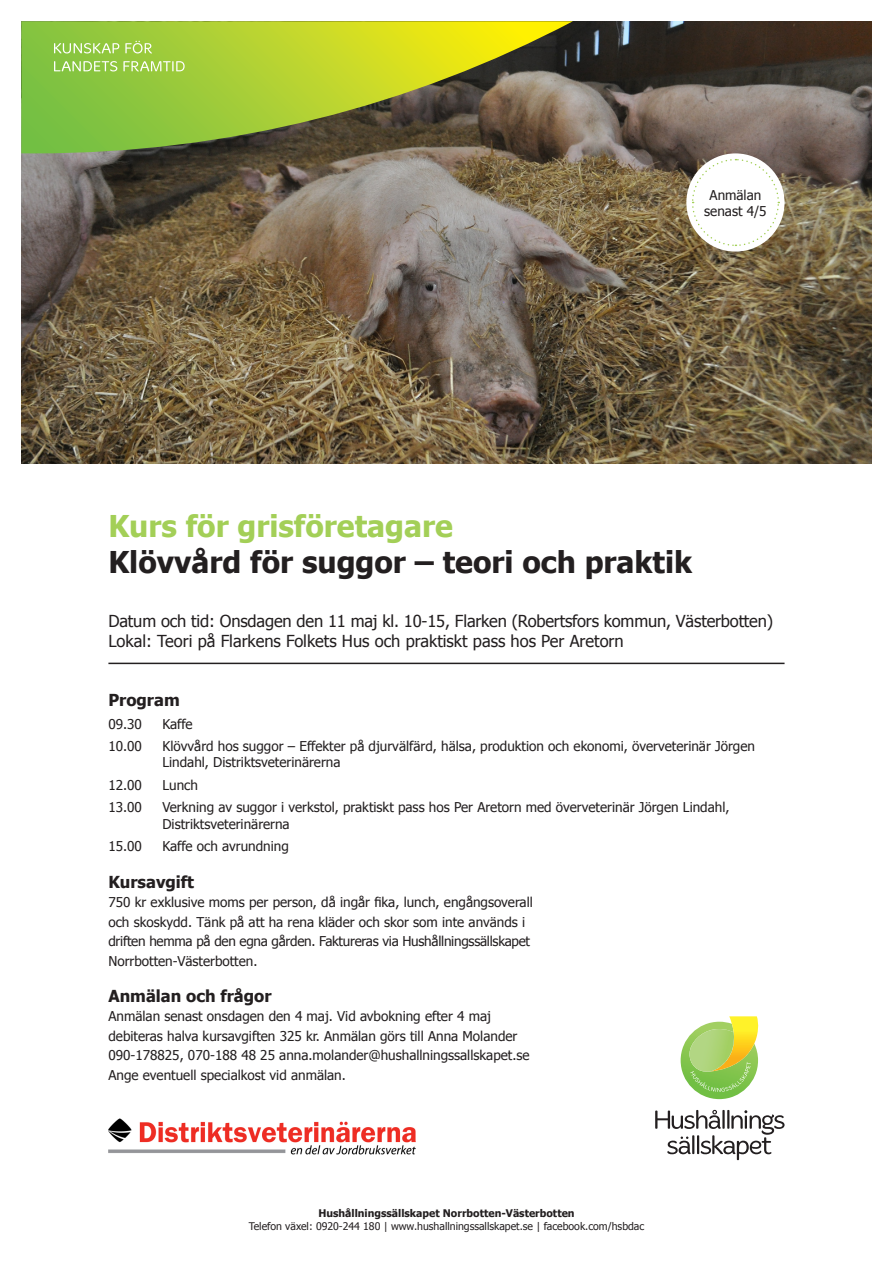
<style>
.page{position:relative;width:893px;height:1263px;background:#fff}
.page>*{position:absolute;margin:0;border:0;box-sizing:border-box;transform-origin:0 0}
.t1{font:700 30px "Tahoma";color:#231f20}
.t2{font:700 30px "Tahoma";color:#a3cf57}
.t3{font:16.5px "Tahoma";letter-spacing:-.01em;color:#231f20}
.t4{font:700 16.5px "Tahoma";color:#231f20}
.t5{font:13.5px/19.5px "Tahoma";color:#231f20}
.t6{font:10.5px "Tahoma";color:#231f20}
.t7{font:700 10.5px "Tahoma";color:#231f20}
</style>
<div class="page">
<img style="left:21px;top:21px;width:851px;height:442px">
<svg style="left:655px;top:1110px;width:129px;height:50px"></svg>
<svg style="left:681px;top:1016px;width:78px;height:83px"></svg>
<hr style="left:108px;top:663px;width:676px;height:1px;background:#231f20">
<svg style="left:21px;top:21px;width:552px;height:132px;background:#8fa435"></svg>
<svg style="left:54px;top:43px;width:65px;height:10px"></svg>
<svg style="left:125px;top:41px;width:27px;height:12px"></svg>
<svg style="left:54px;top:61px;width:63px;height:10px"></svg>
<svg style="left:123px;top:61px;width:62px;height:10px"></svg>
<div style="left:686px;top:153px;width:98px;height:99px;background:#fff;border-radius:50%"></div>
<svg style="left:691px;top:158px;width:89px;height:89px"></svg>
<img style="left:108px;top:1118px;width:308px;height:37px">
<p class="t5" style="left:704px;top:186px;width:64px;line-height:16.2px;text-align:center">Anmälan senast 4/5</p>
<p class="t2" style="left:108px;top:505px;width:346px">Kurs för grisföretagare</p>
<p class="t1" style="left:108px;top:541px;width:585px">Klövvård för suggor – teori och praktik</p>
<p class="t3" style="left:108px;top:610px;width:666px">Datum och tid: Onsdagen den 11 maj kl. 10-15, Flarken (Robertsfors kommun, Västerbotten)</p>
<p class="t3" style="left:108px;top:630px;width:517px">Lokal: Teori på Flarkens Folkets Hus och praktiskt pass hos Per Aretorn</p>
<p class="t4" style="left:108px;top:688px;width:73px">Program</p>
<p class="t5" style="left:108px;top:713px;width:35px">09.30</p>
<p class="t5" style="left:162px;top:713px;width:32px">Kaffe</p>
<p class="t5" style="left:108px;top:736px;width:35px">10.00</p>
<p class="t5" style="left:162px;top:737px;width:594px;line-height:16.2px">Klövvård hos suggor – Effekter på djurvälfärd, hälsa, produktion och ekonomi, överveterinär Jörgen<br>Lindahl, Distriktsveterinärerna</p>
<p class="t5" style="left:108px;top:774px;width:35px">12.00</p>
<p class="t5" style="left:162px;top:774px;width:37px">Lunch</p>
<p class="t5" style="left:108px;top:797px;width:35px">13.00</p>
<p class="t5" style="left:162px;top:799px;width:569px;line-height:16.2px">Verkning av suggor i verkstol, praktiskt pass hos Per Aretorn med överveterinär Jörgen Lindahl,<br>Distriktsveterinärerna</p>
<p class="t5" style="left:108px;top:836px;width:35px">15.00</p>
<p class="t5" style="left:162px;top:836px;width:128px">Kaffe och avrundning</p>
<p class="t4" style="left:108px;top:870px;width:87px">Kursavgift</p>
<p class="t5" style="left:108px;top:892px;width:426px">750 kr exklusive moms per person, då ingår fika, lunch, engångsoverall och skoskydd. Tänk på att ha rena kläder och skor som inte används i driften hemma på den egna gården. Faktureras via Hushållningssällskapet Norrbotten-Västerbotten.</p>
<p class="t4" style="left:108px;top:984px;width:165px">Anmälan och frågor</p>
<p class="t5" style="left:108px;top:1006px;width:423px">Anmälan senast onsdagen den 4 maj. Vid avbokning efter 4 maj debiteras halva kursavgiften 325 kr. Anmälan görs till Anna Molander 090-178825, 070-188 48 25 anna.molander@hushallningssallskapet.se Ange eventuell specialkost vid anmälan.</p>
<p class="t7" style="left:318px;top:1206px;width:258px">Hushållningssällskapet Norrbotten-Västerbotten</p>
<p class="t6" style="left:249px;top:1219px;width:397px">Telefon växel: 0920-244 180 | www.hushallningssallskapet.se | facebook.com/hsbdac</p>
</div>
